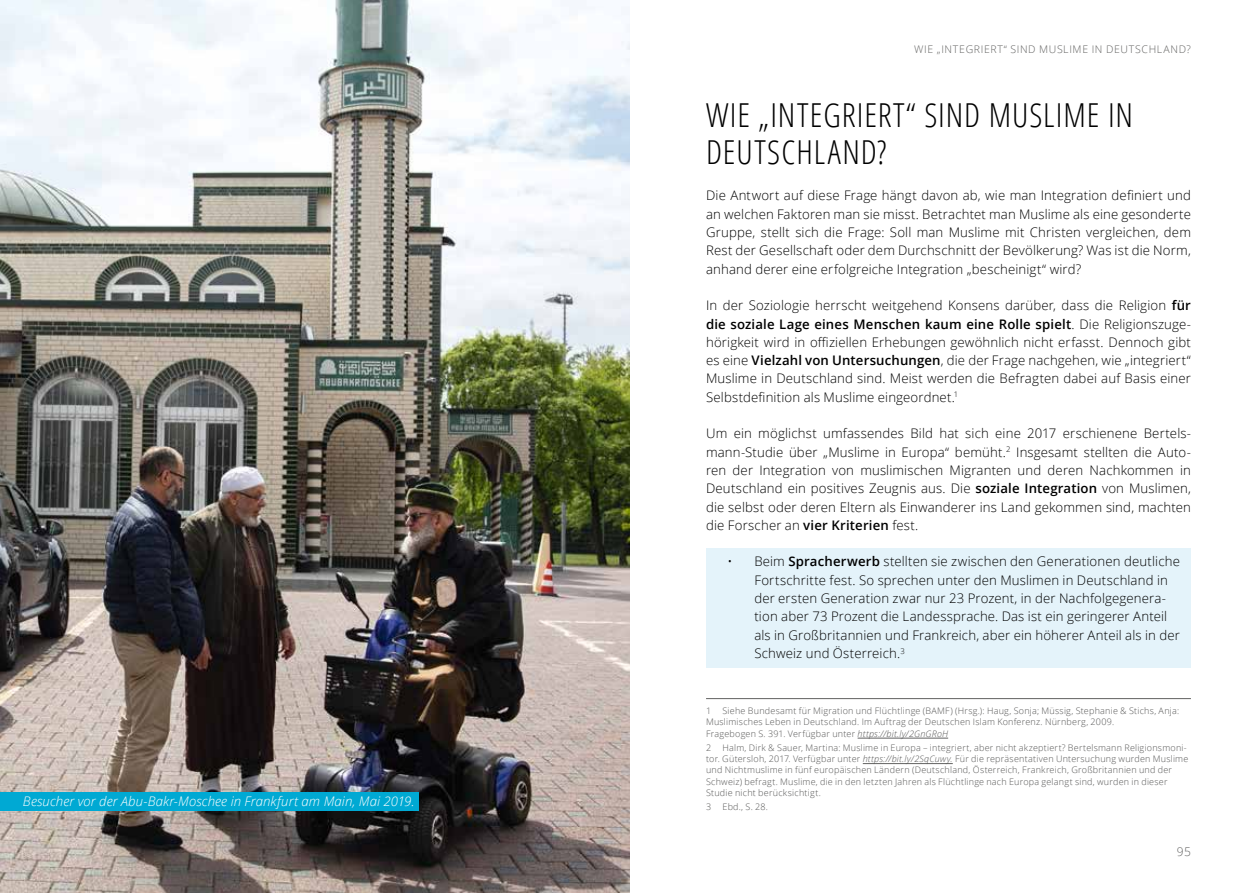
<style>
.page{position:relative;width:1259px;height:893px;background:#fff}
.page>*{position:absolute;margin:0;border:0;box-sizing:border-box;transform-origin:0 0}
.t1{font:300 condensed 33px/36.6px "Open Sans";letter-spacing:.025em;color:#000}
.t2{font:300 13.2px/18.3px "Open Sans";letter-spacing:.01em;color:#000;text-align:justify}
.t3{font:italic 300 13.2px "Open Sans";letter-spacing:.01em;color:#fff}
.t4{font:300 12px "Open Sans";color:#626261}
.t5{font:300 10.5px "Open Sans";color:#626261}
.t6{font:300 9px/11.2px "Open Sans";letter-spacing:.025em;color:#565655}
.s1{font-weight:600}
.s2{font-style:italic}
</style>
<div class="page">
<img style="left:0;top:0;width:629px;height:893px">
<div style="left:706px;top:548px;width:485px;height:120px;background:#e4f3fa"></div>
<hr style="left:706px;top:698px;width:485px;height:1px;background:#626261">
<hr style="left:857px;top:738px;width:91px;height:1px;background:#626261">
<hr style="left:863px;top:763px;width:89px;height:1px;background:#626261">
<div style="left:0;top:792px;width:419px;height:18px;background:#00a9d3"></div>
<p class="t5" style="left:914px;top:42px;width:8px">wie</p>
<p class="t5" style="left:936px;top:42px;width:12px">„integriert</p>
<p class="t5" style="left:1003px;top:42px;width:14px">“ sind</p>
<p class="t5" style="left:1039px;top:42px;width:8px">muslime</p>
<p class="t5" style="left:1091px;top:42px;width:23px">in deutschland</p>
<p class="t5" style="left:1186px;top:42px;width:6px">?</p>
<h1 class="t1" style="left:706px;top:96px;width:428px">WIE „INTEGRIERT“ SIND MUSLIME IN<br>DEUTSCHLAND?</h1>
<p class="t2" style="left:706px;top:186px;width:486px">Die Antwort auf diese Frage hängt davon ab, wie man Integration definiert und an welchen Faktoren man sie misst. Betrachtet man Muslime als eine gesonderte Gruppe, stellt sich die Frage: Soll man Muslime mit Christen vergleichen, dem Rest der Gesellschaft oder dem Durchschnitt der Bevölkerung? Was ist die Norm, anhand derer eine erfolgreiche Integration „bescheinigt“ wird?</p>
<p class="t2" style="left:706px;top:296px;width:486px">In der Soziologie herrscht weitgehend Konsens darüber, dass die Religion <span class="s1">für die soziale Lage eines Menschen kaum eine Rolle spielt</span>. Die Religionszuge&shy;hörigkeit wird in offiziellen Erhebungen gewöhnlich nicht erfasst. Dennoch gibt es eine <span class="s1">Vielzahl von Untersuchungen</span>, die der Frage nachgehen, wie „integriert“ Muslime in Deutschland sind. Meist werden die Befragten dabei auf Basis einer Selbstdefinition als Muslime eingeordnet.<sup>1</sup></p>
<p class="t2" style="left:706px;top:424px;width:486px">Um ein möglichst umfassendes Bild hat sich eine 2017 erschienene Bertels&shy;mann-Studie über „Muslime in Europa“ bemüht.<sup>2</sup> Insgesamt stellten die Auto&shy;ren der Integration von muslimischen Migranten und deren Nachkommen in Deutschland ein positives Zeugnis aus. Die <span class="s1">soziale Integration</span> von Muslimen, die selbst oder deren Eltern als Einwanderer ins Land gekommen sind, machten die Forscher an <span class="s1">vier Kriterien</span> fest.</p>
<p class="t2" style="left:754px;top:552px;width:427px;text-align:left;text-indent:-27px">• Beim <span class="s1">Spracherwerb</span> stellten sie zwischen den Generationen deutliche Fortschritte fest. So sprechen unter den Muslimen in Deutschland in der ersten Generation zwar nur 23 Prozent, in der Nachfolgegenera&shy;tion aber 73 Prozent die Landessprache. Das ist ein geringerer Anteil als in Großbritannien und Frankreich, aber ein höherer Anteil als in der Schweiz und Österreich.<sup>3</sup></p>
<p class="t6" style="left:706px;top:705px;width:474px;text-indent:16px">Siehe Bundesamt für Migration und Flüchtlinge (BAMF) (Hrsg.): Haug, Sonja; Müssig, Stephanie &amp; Stichs, Anja:<br>Muslimisches Leben in Deutschland. Im Auftrag der Deutschen Islam Konferenz. Nürnberg, 2009.<br>Fragebogen S. 391. Verfügbar unter <span class="s2">https://bit.ly/2GnGRoH</span></p>
<p class="t6" style="left:706px;top:742px;width:7px">2</p>
<p class="t6" style="left:706px;top:705px;width:7px">1</p>
<p class="t6" style="left:706px;top:742px;width:484px;text-indent:16px">Halm, Dirk &amp; Sauer, Martina: Muslime in Europa – integriert, aber nicht akzeptiert? Bertelsmann Religionsmoni&shy;tor. Gütersloh, 2017. Verfügbar unter <span class="s2">https://bit.ly/2SqCuwy.</span> Für die repräsentativen Untersuchung wurden Muslime und Nichtmuslime in fünf europäischen Ländern (Deutschland, Österreich, Frankreich, Großbritannien und der Schweiz) befragt. Muslime, die in den letzten Jahren als Flüchtlinge nach Europa gelangt sind, wurden in dieser Studie nicht berücksichtigt.</p>
<p class="t3" style="left:23px;top:792px;width:393px">Besucher vor der Abu-Bakr-Moschee in Frankfurt am Main, Mai 2019.</p>
<p class="t6" style="left:706px;top:801px;width:7px">3</p>
<p class="t6" style="left:722px;top:801px;width:47px">Ebd., S. 28.</p>
<p class="t4" style="left:1176px;top:844px;width:16px">95</p>
</div>
